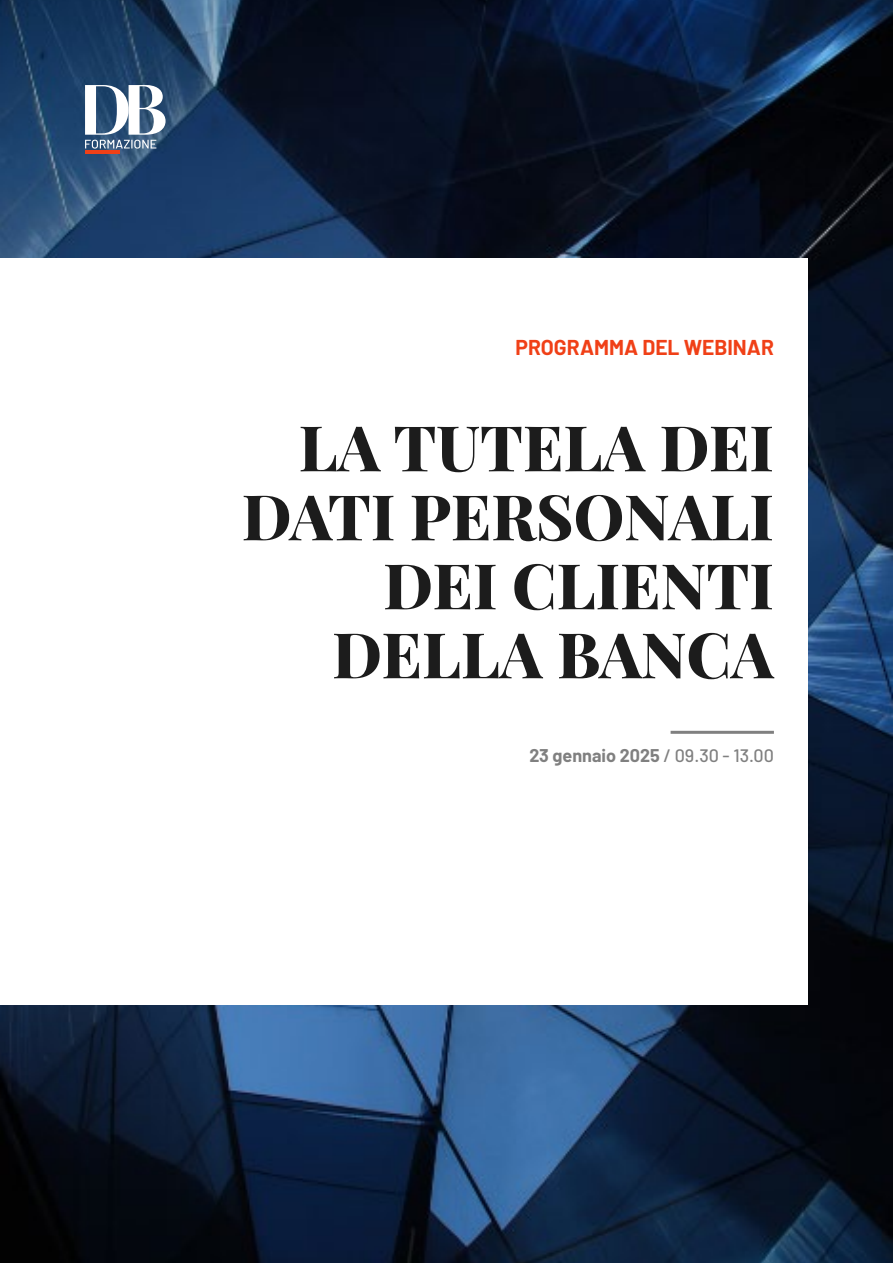
<style>
.page{position:relative;width:893px;height:1263px;background:#fff}
.page>*{position:absolute;margin:0;border:0;box-sizing:border-box;transform-origin:0 0}
.t1{font:800 63px/69px "Playfair Display";color:#1c1c1c;text-align:right}
.t2{font:700 21px "Barlow";color:#f04017}
.t3{font:700 18px "Barlow";color:#808080}
.s1{font-weight:500}
</style>
<div class="page">
<img style="left:0;top:0;width:893px;height:1263px">
<div style="left:0;top:258px;width:808px;height:747px;background:#fff"></div>
<hr style="left:85px;top:151px;width:35px;height:3px;background:#f04017">
<svg style="left:85px;top:85px;width:81px;height:64px"></svg>
<hr style="left:671px;top:731px;width:103px;height:3px;background:#808080">
<p class="t2" style="left:515px;top:332px;width:260px">PROGRAMMA DEL WEBINAR</p>
<p class="t1" style="left:242px;top:408px;width:534px">LA TUTELA DEI<br>DATI PERSONALI<br>DEI CLIENTI<br>DELLA BANCA</p>
<p class="t3" style="left:529px;top:742px;width:246px">23 gennaio 2025 <span class="s1">/ 09.30 - 13.00</span></p>
</div>
